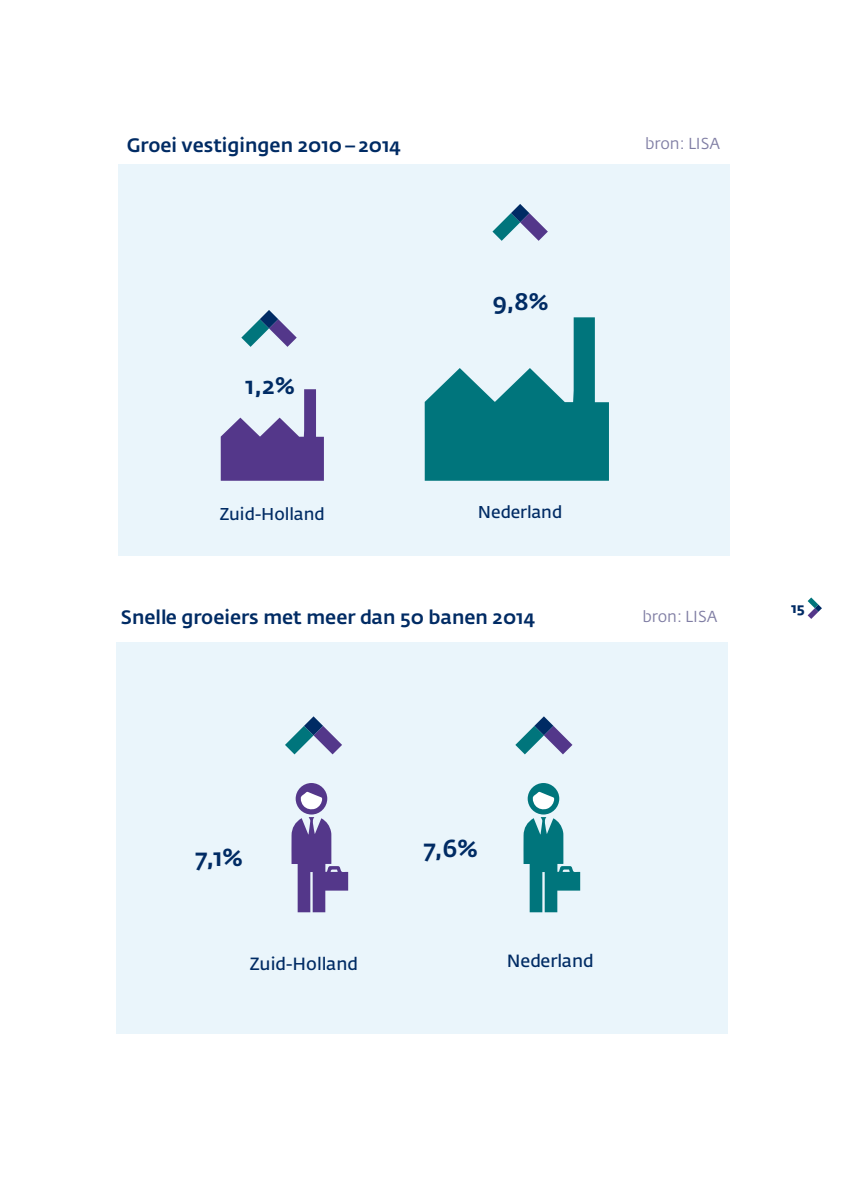
<style>
.page{position:relative;width:844px;height:1191px;background:#fff}
.page>*{position:absolute;margin:0;border:0;box-sizing:border-box;transform-origin:0 0}
.t1{font:500 24.5px "Fedra Sans Pro";color:#002b64}
.t2{font:500 23.8px "Fedra Sans Pro";color:#002b64}
.t3{font:500 19.25px "Fedra Sans Pro";color:#002b64}
.t4{font:17.5px "Fedra Sans Pro";color:#002b64}
.t5{font:16.97px "Fedra Sans Pro";color:#002b64}
.t6{font:15.75px "Fedra Sans Pro";color:#807ea4}
.t7{font:700 14px "Fedra Sans Pro";color:#002b64}
</style>
<div class="page">
<svg style="left:807px;top:597px;width:14px;height:22px"></svg>
<div style="left:118px;top:164px;width:611px;height:392px;background:#eaf5fb"></div>
<div style="left:116px;top:642px;width:611px;height:392px;background:#eaf5fb"></div>
<svg style="left:221px;top:389px;width:103px;height:92px"></svg>
<svg style="left:424px;top:317px;width:184px;height:164px"></svg>
<svg style="left:492px;top:204px;width:55px;height:37px"></svg>
<svg style="left:241px;top:310px;width:55px;height:37px"></svg>
<svg style="left:285px;top:716px;width:57px;height:38px"></svg>
<svg style="left:515px;top:716px;width:57px;height:38px"></svg>
<svg style="left:291px;top:783px;width:57px;height:129px"></svg>
<svg style="left:523px;top:783px;width:57px;height:129px"></svg>
<p class="t3" style="left:127px;top:133px;width:276px">Groei vestigingen 2010–2014</p>
<p class="t6" style="left:645px;top:134px;width:76px">bron: LISA</p>
<p class="t2" style="left:245px;top:371px;width:51px">1,2%</p>
<p class="t5" style="left:220px;top:504px;width:107px">Zuid-Holland</p>
<p class="t2" style="left:492px;top:287px;width:57px">9,8%</p>
<p class="t5" style="left:478px;top:501px;width:86px">Nederland</p>
<p class="t3" style="left:121px;top:605px;width:416px">Snelle groeiers met meer dan 50 banen 2014</p>
<p class="t6" style="left:642px;top:606px;width:76px">bron: LISA</p>
<p class="t7" style="left:791px;top:599px;width:15px">15</p>
<p class="t1" style="left:195px;top:842px;width:49px">7,1%</p>
<p class="t1" style="left:424px;top:833px;width:55px">7,6%</p>
<p class="t4" style="left:250px;top:952px;width:110px">Zuid-Holland</p>
<p class="t4" style="left:506px;top:949px;width:88px">Nederland</p>
</div>
